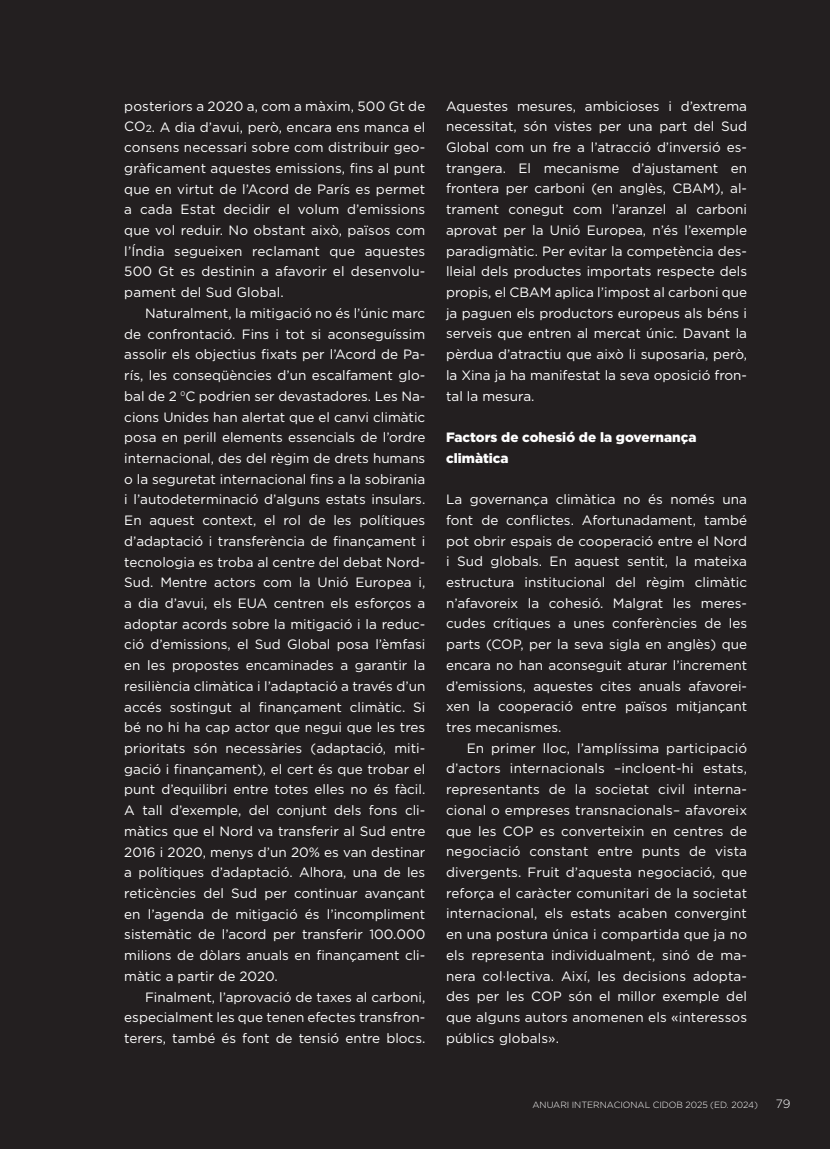
<style>
.page{position:relative;width:830px;height:1149px;background:#fff}
.page>*{position:absolute;margin:0;border:0;box-sizing:border-box;transform-origin:0 0}
.t1{font:13.5px/20.7px "Gotham";color:#fff;text-align:justify}
.t2{font:900 13.5px/20.7px "Gotham";color:#fff}
.t3{font:300 12px "Gotham";color:#fff}
.t4{font:300 9px "Gotham";color:#fff}
.s1{font-size:10.2px}
</style>
<div class="page">
<div style="left:0;top:0;width:829px;height:1148px;background:#231f20"></div>
<p class="t1" style="left:124px;top:95px;width:302px">posteriors a 2020 a, com a màxim, 500 Gt de CO<span class="s1">2</span>. A dia d’avui, però, encara ens manca el consens necessari sobre com distribuir geo&shy;gràficament aquestes emissions, fins al punt que en virtut de l’Acord de París es permet a cada Estat decidir el volum d’emissions que vol reduir. No obstant això, països com l’Índia segueixen reclamant que aquestes 500 Gt es destinin a afavorir el desenvolu&shy;pament del Sud Global.</p>
<p class="t1" style="left:124px;top:302px;width:302px;text-indent:21px">Naturalment, la mitigació no és l’únic marc de confrontació. Fins i tot si aconseguíssim assolir els objectius fixats per l’Acord de Pa&shy;rís, les conseqüències d’un escalfament glo&shy;bal de 2 <sup>0</sup>C podrien ser devastadores. Les Na&shy;cions Unides han alertat que el canvi climàtic posa en perill elements essencials de l’ordre internacional, des del règim de drets humans o la seguretat internacional fins a la sobirania i l’autodeterminació d’alguns estats insulars.<br>En aquest context, el rol de les polítiques d’adaptació i transferència de finançament i tecnologia es troba al centre del debat Nord-Sud. Mentre actors com la Unió Europea i, a dia d’avui, els EUA centren els esforços a adoptar acords sobre la mitigació i la reduc&shy;ció d’emissions, el Sud Global posa l’èmfasi en les propostes encaminades a garantir la resiliència climàtica i l’adaptació a través d’un accés sostingut al finançament climàtic. Si bé no hi ha cap actor que negui que les tres prioritats són necessàries (adaptació, miti&shy;gació i finançament), el cert és que trobar el punt d’equilibri entre totes elles no és fàcil.<br>A tall d’exemple, del conjunt dels fons cli&shy;màtics que el Nord va transferir al Sud entre 2016 i 2020, menys d’un 20% es van destinar a polítiques d’adaptació. Alhora, una de les reticències del Sud per continuar avançant en l’agenda de mitigació és l’incompliment sistemàtic de l’acord per transferir 100.000 milions de dòlars anuals en finançament cli&shy;màtic a partir de 2020.</p>
<p class="t1" style="left:124px;top:985px;width:302px;text-indent:21px">Finalment, l’aprovació de taxes al carboni, especialment les que tenen efectes transfron&shy;terers, també és font de tensió entre blocs.</p>
<p class="t1" style="left:446px;top:95px;width:302px">Aquestes mesures, ambicioses i d’extrema necessitat, són vistes per una part del Sud Global com un fre a l’atracció d’inversió es&shy;trangera. El mecanisme d’ajustament en frontera per carboni (en anglès, CBAM), al&shy;trament conegut com l’aranzel al carboni aprovat per la Unió Europea, n’és l’exemple paradigmàtic. Per evitar la competència des&shy;lleial dels productes importats respecte dels propis, el CBAM aplica l’impost al carboni que ja paguen els productors europeus als béns i serveis que entren al mercat únic. Davant la pèrdua d’atractiu que això li suposaria, però, la Xina ja ha manifestat la seva oposició fron&shy;tal la mesura.</p>
<p class="t2" style="left:446px;top:426px;width:252px">Factors de cohesió de la governança climàtica</p>
<p class="t1" style="left:446px;top:488px;width:302px">La governança climàtica no és només una font de conflictes. Afortunadament, també pot obrir espais de cooperació entre el Nord i Sud globals. En aquest sentit, la mateixa estructura institucional del règim climàtic n’afavoreix la cohesió. Malgrat les meres&shy;cudes crítiques a unes conferències de les parts (COP, per la seva sigla en anglès) que encara no han aconseguit aturar l’increment d’emissions, aquestes cites anuals afavorei&shy;xen la cooperació entre països mitjançant tres mecanismes.</p>
<p class="t1" style="left:446px;top:737px;width:302px;text-indent:21px">En primer lloc, l’amplíssima participació d’actors internacionals –incloent-hi estats, representants de la societat civil interna&shy;cional o empreses transnacionals– afavoreix que les COP es converteixin en centres de negociació constant entre punts de vista divergents. Fruit d’aquesta negociació, que reforça el caràcter comunitari de la societat internacional, els estats acaben convergint en una postura única i compartida que ja no els representa individualment, sinó de ma&shy;nera col·lectiva. Així, les decisions adopta&shy;des per les COP són el millor exemple del que alguns autors anomenen els «interessos públics globals».</p>
<p class="t4" style="left:532px;top:1098px;width:227px">ANUARI INTERNACIONAL CIDOB 2025 (ED. 2024)</p>
<p class="t3" style="left:775px;top:1095px;width:16px">79</p>
</div>
